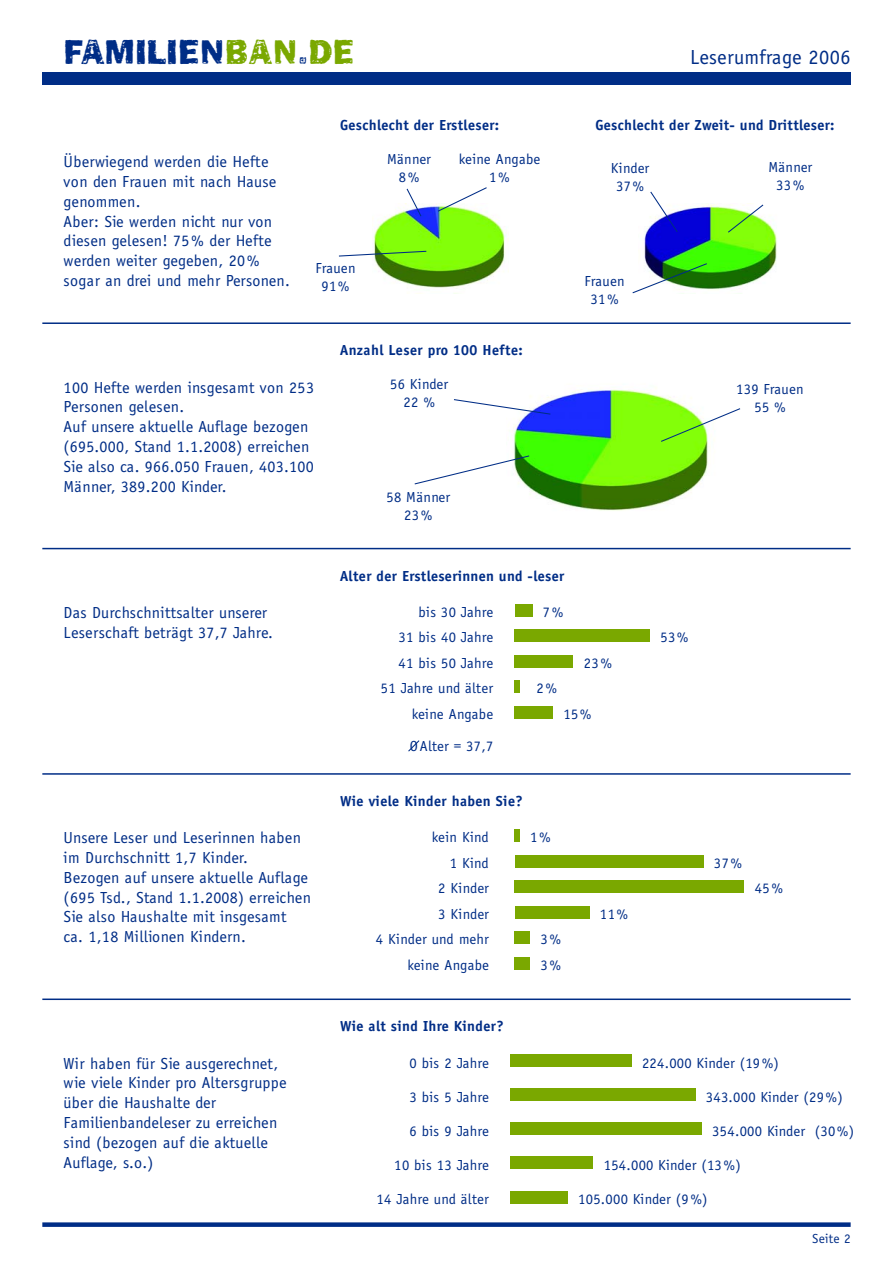
<style>
.page{position:relative;width:893px;height:1263px;background:#fff}
.page>*{position:absolute;margin:0;border:0;box-sizing:border-box;transform-origin:0 0}
.t1{font:36px "Frankie";color:#002d86}
.t2{font:21px "Officina Sans";letter-spacing:.01em;color:#002d86}
.t3{font:16.5px/19.8px "Officina Sans";letter-spacing:.02em;color:#002d86}
.t4{font:15px/25.5px "Officina Sans";letter-spacing:.02em;color:#002d86;text-align:center}
.t5{font:700 15px "Officina Sans";letter-spacing:.025em;color:#002d86}
.t6{font:13.5px "Officina Sans";letter-spacing:.02em;color:#002d86}
.s1{color:#7aa800}
</style>
<div class="page">
<div style="left:42px;top:72px;width:808px;height:13px;background:#002d86"></div>
<hr style="left:42px;top:322px;width:808px;height:2px;background:#002d86">
<hr style="left:42px;top:548px;width:808px;height:1px;background:#002d86">
<hr style="left:42px;top:773px;width:808px;height:2px;background:#002d86">
<hr style="left:42px;top:999px;width:808px;height:1px;background:#002d86">
<div style="left:42px;top:1222px;width:808px;height:5px;background:#002d86"></div>
<img style="left:374px;top:206px;width:134px;height:82px">
<svg style="left:339px;top:250px;width:88px;height:7px"></svg>
<svg style="left:405px;top:188px;width:17px;height:30px"></svg>
<svg style="left:436px;top:187px;width:52px;height:26px"></svg>
<img style="left:644px;top:203px;width:133px;height:87px">
<svg style="left:632px;top:262px;width:76px;height:32px"></svg>
<svg style="left:649px;top:191px;width:29px;height:42px"></svg>
<svg style="left:726px;top:203px;width:38px;height:31px"></svg>
<img style="left:513px;top:389px;width:197px;height:122px">
<svg style="left:659px;top:407px;width:82px;height:36px"></svg>
<svg style="left:454px;top:398px;width:97px;height:17px"></svg>
<svg style="left:414px;top:455px;width:116px;height:30px"></svg>
<div style="left:514px;top:604px;width:18px;height:13px;background:#7aa800"></div>
<div style="left:514px;top:629px;width:135px;height:13px;background:#7aa800"></div>
<div style="left:514px;top:655px;width:59px;height:13px;background:#7aa800"></div>
<div style="left:514px;top:680px;width:5px;height:13px;background:#7aa800"></div>
<div style="left:514px;top:706px;width:39px;height:13px;background:#7aa800"></div>
<svg style="left:408px;top:740px;width:12px;height:12px"></svg>
<div style="left:514px;top:829px;width:5px;height:13px;background:#7aa800"></div>
<div style="left:514px;top:855px;width:189px;height:12px;background:#7aa800"></div>
<div style="left:514px;top:880px;width:230px;height:13px;background:#7aa800"></div>
<div style="left:514px;top:906px;width:75px;height:13px;background:#7aa800"></div>
<div style="left:514px;top:931px;width:16px;height:13px;background:#7aa800"></div>
<div style="left:514px;top:957px;width:16px;height:13px;background:#7aa800"></div>
<div style="left:510px;top:1055px;width:121px;height:12px;background:#7aa800"></div>
<div style="left:510px;top:1089px;width:185px;height:12px;background:#7aa800"></div>
<div style="left:510px;top:1123px;width:191px;height:12px;background:#7aa800"></div>
<div style="left:510px;top:1157px;width:83px;height:12px;background:#7aa800"></div>
<div style="left:510px;top:1191px;width:57px;height:12px;background:#7aa800"></div>
<h1 class="t1" style="left:64px;top:39px;width:292px">FAMILIEN<span class="s1">BAN</span>.<span class="s1">DE</span></h1>
<p class="t2" style="left:690px;top:49px;width:162px">Leserumfrage 2006</p>
<p class="t3" style="left:64px;top:153px;width:228px">Überwiegend werden die Hefte von den Frauen mit nach Hause genommen.<br>Aber: Sie werden nicht nur von diesen gelesen! 75% der Hefte werden weiter gegeben, 20% sogar an drei und mehr Personen.</p>
<p class="t5" style="left:340px;top:119px;width:160px">Geschlecht der Erstleser:</p>
<p class="t5" style="left:595px;top:119px;width:240px">Geschlecht der Zweit- und Drittleser:</p>
<p class="t4" style="left:315px;top:261px;width:42px;line-height:18px">Frauen<br>91%</p>
<p class="t4" style="left:387px;top:151px;width:45px;line-height:18px">Männer<br>8%</p>
<p class="t4" style="left:459px;top:151px;width:83px;line-height:18px">keine Angabe<br>1%</p>
<p class="t5" style="left:340px;top:344px;width:184px">Anzahl Leser pro 100 Hefte:</p>
<p class="t4" style="left:611px;top:160px;width:40px;line-height:18px">Kinder<br>37%</p>
<p class="t4" style="left:768px;top:159px;width:45px;line-height:18px">Männer<br>33%</p>
<p class="t4" style="left:584px;top:273px;width:42px;line-height:18px">Frauen<br>31%</p>
<p class="t4" style="left:390px;top:377px;width:60px;line-height:18px">56 Kinder<br>22 %</p>
<p class="t3" style="left:64px;top:378px;width:252px">100 Hefte werden insgesamt von 253<br>Personen gelesen.<br>Auf unsere aktuelle Auflage bezogen (695.000, Stand 1.1.2008) erreichen<br>Sie also ca. 966.050 Frauen, 403.100<br>Männer, 389.200 Kinder.</p>
<p class="t4" style="left:736px;top:381px;width:69px;line-height:18px">139 Frauen<br>55 %</p>
<p class="t4" style="left:386px;top:489px;width:65px;line-height:18px">58 Männer<br>23%</p>
<p class="t3" style="left:64px;top:604px;width:211px">Das Durchschnittsalter unserer<br>Leserschaft beträgt 37,7 Jahre.</p>
<p class="t3" style="left:64px;top:829px;width:249px">Unsere Leser und Leserinnen haben im Durchschnitt 1,7 Kinder.<br>Bezogen auf unsere aktuelle Auflage (695 Tsd., Stand 1.1.2008) erreichen Sie also Haushalte mit insgesamt<br>ca. 1,18 Millionen Kindern.</p>
<p class="t3" style="left:64px;top:1055px;width:224px">Wir haben für Sie ausgerechnet, wie viele Kinder pro Altersgruppe über die Haushalte der<br>Familienbandeleser zu erreichen sind (bezogen auf die aktuelle<br>Auflage, s.o.)</p>
<p class="t5" style="left:340px;top:570px;width:225px">Alter der Erstleserinnen und -leser</p>
<p class="t4" style="left:381px;top:600px;width:114px;text-align:right">bis 30 Jahre<br>31 bis 40 Jahre<br>41 bis 50 Jahre<br>51 Jahre und älter keine Angabe</p>
<p class="t4" style="left:543px;top:600px;width:22px">7%</p>
<p class="t4" style="left:583px;top:651px;width:29px">23%</p>
<p class="t4" style="left:536px;top:677px;width:22px">2%</p>
<p class="t4" style="left:563px;top:702px;width:29px">15%</p>
<p class="t4" style="left:409px;top:734px;width:85px">OAlter = 37,7</p>
<p class="t5" style="left:340px;top:795px;width:184px">Wie viele Kinder haben Sie?</p>
<p class="t4" style="left:376px;top:826px;width:115px;text-align:right">kein Kind<br>1 Kind<br>2 Kinder<br>3 Kinder<br>4 Kinder und mehr keine Angabe</p>
<p class="t4" style="left:530px;top:826px;width:22px">1%</p>
<p class="t4" style="left:540px;top:928px;width:22px;text-align:left">3%<br>3%</p>
<p class="t5" style="left:340px;top:1021px;width:165px">Wie alt sind Ihre Kinder?</p>
<p class="t4" style="left:600px;top:902px;width:29px">11%</p>
<p class="t4" style="left:660px;top:626px;width:29px">53%</p>
<p class="t4" style="left:714px;top:851px;width:29px">37%</p>
<p class="t4" style="left:754px;top:877px;width:29px">45%</p>
<p class="t4" style="left:409px;top:1051px;width:81px">0 bis 2 Jahre</p>
<p class="t4" style="left:409px;top:1085px;width:81px">3 bis 5 Jahre</p>
<p class="t4" style="left:409px;top:1119px;width:81px">6 bis 9 Jahre</p>
<p class="t4" style="left:394px;top:1153px;width:96px">10 bis 13 Jahre</p>
<p class="t4" style="left:376px;top:1187px;width:114px">14 Jahre und älter</p>
<p class="t4" style="left:642px;top:1051px;width:138px">224.000 Kinder (19%)</p>
<p class="t4" style="left:705px;top:1085px;width:138px">343.000 Kinder (29%)</p>
<p class="t4" style="left:712px;top:1119px;width:143px">354.000 Kinder (30%)</p>
<p class="t4" style="left:603px;top:1153px;width:138px">154.000 Kinder (13%)</p>
<p class="t4" style="left:578px;top:1187px;width:131px">105.000 Kinder (9%)</p>
<p class="t6" style="left:812px;top:1233px;width:40px">Seite 2</p>
</div>
